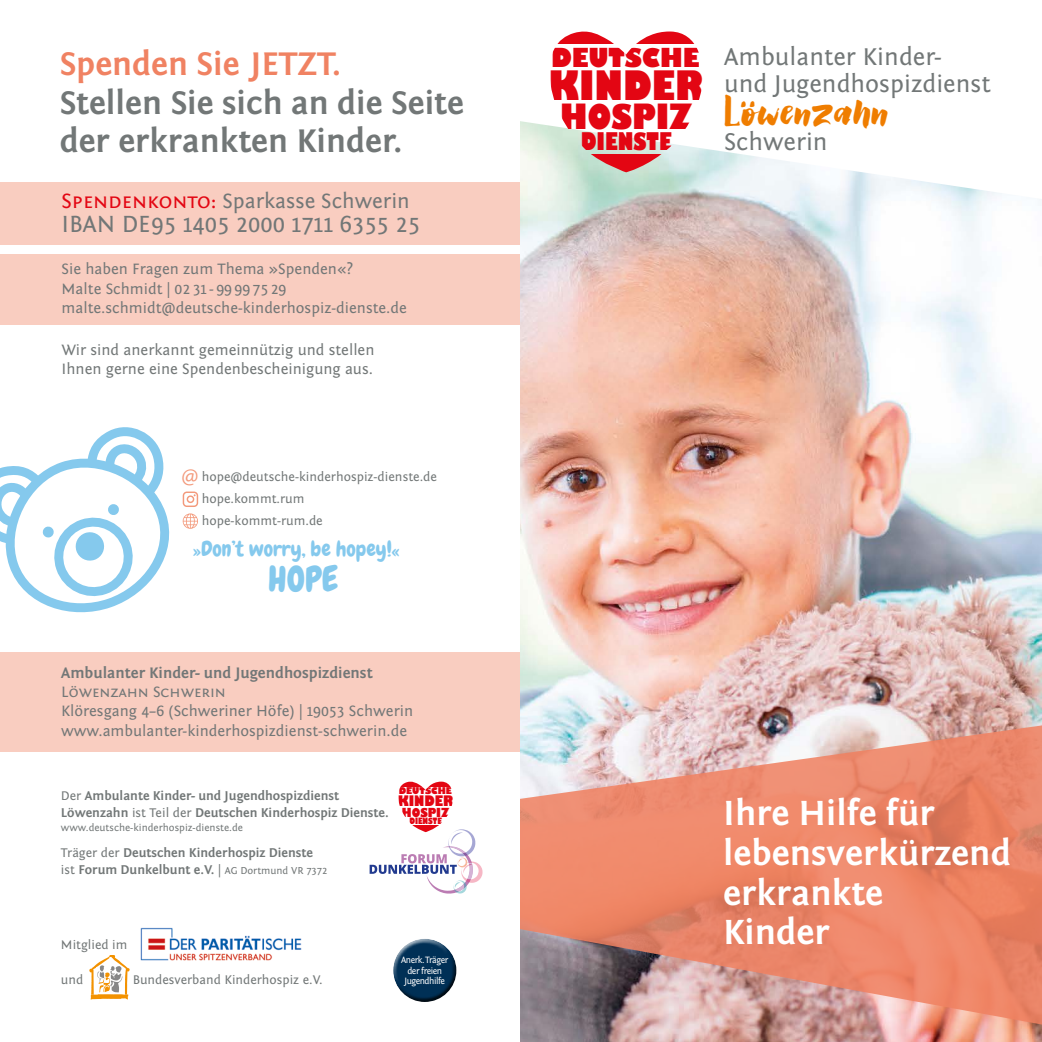
<style>
.page{position:relative;width:1042px;height:1042px;background:#fff}
.page>*{position:absolute;margin:0;border:0;box-sizing:border-box;transform-origin:0 0}
.t1{font:800 39.55px "Gill Sans";color:#e30613;scale:.82 1}
.t2{font:700 36.05px/39.6px "Fontin Sans";color:#fff}
.t3{font:35px "Chewy";color:#85c9ed}
.t4{font:800 33.95px "Gill Sans";color:#e30613;scale:.83 1}
.t5{font:700 33.77px/38.3px "Fontin Sans";color:#727777}
.t6{font:700 33.77px "Fontin Sans";color:#f08262}
.t7{font:800 25.55px "Gill Sans";letter-spacing:-.005em;color:#e30613;scale:.92 1}
.t8{font:25.38px/26.6px "Fontin Sans";color:#727777}
.t9{font:24.68px "GS Claretta Brush";color:#ef7d00}
.t10{font:24.5px "Fontin Sans";color:#727777}
.t11{font:800 23.8px "Gill Sans";color:#e30613;scale:.75 1}
.t12{font:23.1px "Myriad Pro";color:#f3997b}
.t13{font:21.7px "Fontin Sans";color:#727777}
.t14{font:21px "Chewy";color:#85c9ed}
.t15{font:15.75px/19.2px "Fontin Sans";color:#727777}
.t16{font:700 15.75px "Fontin Sans";color:#727777}
.t17{font:15.75px "Fontin Sans Small Caps";color:#727777}
.t18{font:800 14.17px "Gill Sans";color:#e30613;scale:.82 1}
.t19{font:13.3px/22.1px "Fontin Sans";color:#727777}
.t20{font:700 13.12px/17.2px "Fontin Sans";color:#727777}
.t21{font:13.12px "Fontin Sans";color:#727777}
.t22{font:800 12.08px "Gill Sans";color:#e30613;scale:.83 1}
.t23{font:10.5px "Fontin Sans";color:#727777}
.t24{font:9.62px/10.5px "Fontin Sans";letter-spacing:-.05em;color:#fff;text-align:center;scale:.95 1}
.t25{font:800 9.1px "Gill Sans";letter-spacing:-.005em;color:#e30613;scale:.92 1}
.t26{font:800 8.58px "Gill Sans";color:#e30613;scale:.75 1}
.s1{font-family:"Fontin Sans Small Caps";color:#e30613}
.s2{font-weight:400}
.s3{font-weight:400;font-size:10.5px}
</style>
<div class="page">
<div style="left:0;top:254px;width:532px;height:71px;background:#f9cdc0"></div>
<div style="left:0;top:182px;width:536px;height:62px;background:#f9cdc0"></div>
<div style="left:0;top:652px;width:555px;height:100px;background:#f9cdc0"></div>
<svg style="left:0;top:427px;width:170px;height:186px"></svg>
<img style="left:520px;top:199px;width:522px;height:843px">
<svg style="left:520px;top:121px;width:482px;height:78px"></svg>
<svg style="left:370px;top:786px;width:113px;height:108px"></svg>
<svg style="left:401px;top:781px;width:49px;height:5px"></svg>
<svg style="left:412px;top:825px;width:27px;height:7px"></svg>
<img style="left:140px;top:927px;width:162px;height:34px">
<svg style="left:89px;top:955px;width:41px;height:44px"></svg>
<svg style="left:183px;top:513px;width:15px;height:16px"></svg>
<div style="left:183px;top:491px;width:15px;height:16px;border:1px solid #f3997b;border-radius:3px"></div>
<div style="left:187px;top:495px;width:7px;height:8px;border:1px solid #f3997b;border-radius:50%"></div>
<svg style="left:557px;top:31px;width:138px;height:13px;fill:#e30613"></svg>
<svg style="left:588px;top:154px;width:76px;height:18px"></svg>
<svg style="left:520px;top:723px;width:522px;height:304px;background:#e0917d"></svg>
<div style="left:390px;top:936px;width:66px;height:51px;background:#fff;opacity:.75"></div>
<div style="left:393px;top:949px;width:63px;height:53px;background:#000;opacity:.75"></div>
<h3 class="t6" style="left:60px;top:45px;width:283px">Spenden Sie JETZT.</h3>
<h3 class="t5" style="left:60px;top:84px;width:406px">Stellen Sie sich an die Seite der erkrankten Kinder.</h3>
<h3 class="t13" style="left:62px;top:189px;width:350px"><span class="s1">Spendenkonto:</span> Sparkasse Schwerin</h3>
<h3 class="t10" style="left:62px;top:211px;width:360px">IBAN DE95 1405 2000 1711 6355 25</h3>
<p class="t15" style="left:62px;top:260px;width:347px">Sie haben Fragen zum Thema »Spenden«?<br>Malte Schmidt | 02 31 - 99 99 75 29 malte.schmidt@deutsche-kinderhospiz-dienste.de</p>
<p class="t15" style="left:62px;top:340px;width:314px">Wir sind anerkannt gemeinnützig und stellen<br>Ihnen gerne eine Spendenbescheinigung aus.</p>
<h3 class="t12" style="left:182px;top:461px;width:18px">@</h3>
<p class="t19" style="left:202px;top:466px;width:237px">hope@deutsche-kinderhospiz-dienste.de hope.kommt.rum<br>hope-kommt-rum.de</p>
<h3 class="t14" style="left:193px;top:536px;width:208px">»Don’t worry, be hopey!«</h3>
<h3 class="t3" style="left:268px;top:557px;width:72px">HOPE</h3>
<p class="t16" style="left:61px;top:664px;width:313px">Ambulanter Kinder- und Jugendhospizdienst</p>
<p class="t17" style="left:61px;top:683px;width:166px">Löwenzahn Schwerin</p>
<p class="t15" style="left:61px;top:702px;width:354px">Klöresgang 4–6 (Schweriner Höfe) | 19053 Schwerin www.ambulanter-kinderhospizdienst-schwerin.de</p>
<p class="t20" style="left:61px;top:787px;width:329px"><span class="s2">Der</span> Ambulante Kinder- und Jugendhospizdienst<br>Löwenzahn <span class="s2">ist Teil der</span> Deutschen Kinderhospiz Dienste.</p>
<p class="t23" style="left:61px;top:821px;width:183px">www.deutsche-kinderhospiz-dienste.de</p>
<p class="t20" style="left:61px;top:844px;width:268px"><span class="s2">Träger der</span> Deutschen Kinderhospiz Dienste <span class="s2">ist</span> Forum Dunkelbunt e.V. <span class="s2">|</span> <span class="s3">AG Dortmund VR 7372</span></p>
<p class="t25" style="left:399px;top:784px;width:59px">DEUTSCHE</p>
<p class="t18" style="left:398px;top:790px;width:70px">KINDER</p>
<p class="t22" style="left:402px;top:803px;width:59px">HOSPIZ</p>
<p class="t26" style="left:409px;top:814px;width:45px">DIENSTE</p>
<p class="t21" style="left:61px;top:937px;width:68px">Mitglied im</p>
<p class="t21" style="left:61px;top:972px;width:24px">und</p>
<p class="t21" style="left:133px;top:972px;width:191px">Bundesverband Kinderhospiz e.V.</p>
<p class="t24" style="left:401px;top:955px;width:51px">Anerk. Träger der freien<br>Jugendhilfe</p>
<h3 class="t7" style="left:551px;top:38px;width:163px">DEUTSCHE</h3>
<h1 class="t1" style="left:548px;top:55px;width:191px">KINDER</h1>
<h3 class="t4" style="left:560px;top:90px;width:161px">HOSPIZ</h3>
<h3 class="t11" style="left:581px;top:123px;width:123px">DIENSTE</h3>
<h3 class="t8" style="left:724px;top:44px;width:268px">Ambulanter Kinder&shy;und Jugendhospizdienst</h3>
<h3 class="t9" style="left:724px;top:102px;width:166px">Löwenzahn</h3>
<h3 class="t9" style="left:734px;top:108px;width:9px;rotate:-90deg">:</h3>
<h3 class="t8" style="left:724px;top:129px;width:105px">Schwerin</h3>
<h2 class="t2" style="left:723px;top:794px;width:289px">Ihre Hilfe für lebensverkürzend erkrankte<br>Kinder</h2>
</div>
